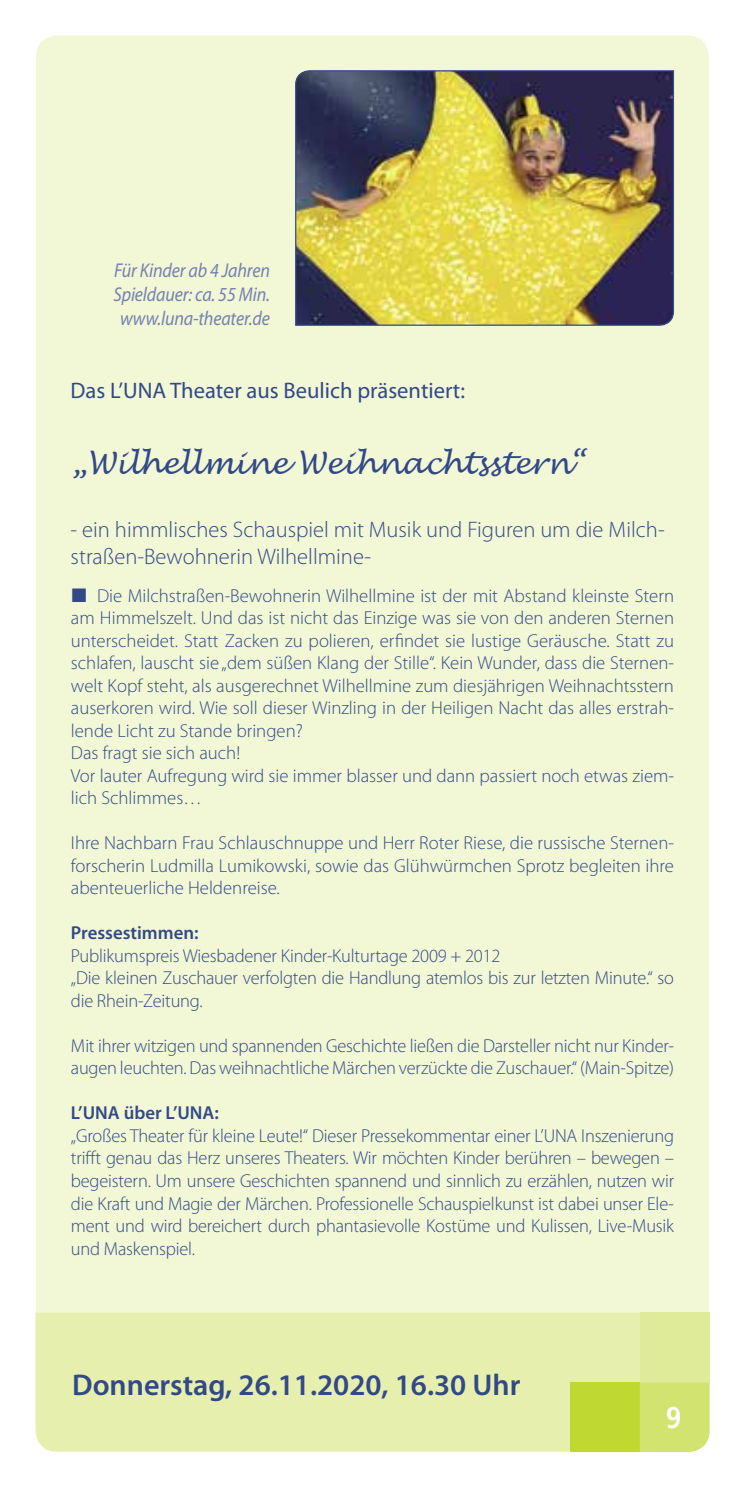
<style>
.page{position:relative;width:745px;height:1489px;background:#fff}
.page>*{position:absolute;margin:0;border:0;box-sizing:border-box;transform-origin:0 0}
.t1{font:600 30px "Myriad Pro";color:#324987}
.t2{font:italic 30px "Lucida Handwriting";letter-spacing:-.01em;color:#324987}
.t3{font:700 condensed 30px "Frutiger";color:#fff}
.t4{font:300 22.5px/27px "Myriad Pro";color:#324987}
.t5{font:22.5px "Myriad Pro";color:#324987}
.t6{font:italic 20px/24px "Myriad Pro";letter-spacing:-.01em;color:#7681af;text-align:center;scale:.9 1}
.t7{font:300 18.75px/22.5px "Myriad Pro";color:#324987}
.t8{font:600 18.75px "Myriad Pro";color:#324987}
</style>
<div class="page">
<div style="left:36px;top:35px;width:672px;height:1417px;background:#f2f7d6;border-radius:21px"></div>
<div style="left:35px;top:1312px;width:604px;height:139px;background:#e6efad"></div>
<div style="left:639px;top:1312px;width:70px;height:70px;background:#dfeb98"></div>
<div style="left:569px;top:1382px;width:70px;height:69px;background:#bfd832"></div>
<div style="left:639px;top:1382px;width:70px;height:69px;background:#d2e46f"></div>
<img style="left:295px;top:70px;width:379px;height:256px">
<p class="t6" style="left:113px;top:258px;width:175px">Für Kinder ab 4 Jahren<br>Spieldauer: ca. 55 Min. www.luna-theater.de</p>
<p class="t5" style="left:71px;top:377px;width:395px">Das L’UNA Theater aus Beulich präsentiert:</p>
<h1 class="t2" style="left:71px;top:445px;width:516px">„Wilhellmine Weihnachtsstern“</h1>
<p class="t4" style="left:71px;top:516px;width:595px">- ein himmlisches Schauspiel mit Musik und Figuren um die Milch&shy;straßen-Bewohnerin Wilhellmine-</p>
<p class="t7" style="left:71px;top:584px;width:604px;text-indent:26px">Die Milchstraßen-Bewohnerin Wilhellmine ist der mit Abstand kleinste Stern am Himmelszelt. Und das ist nicht das Einzige was sie von den anderen Sternen unterscheidet. Statt Zacken zu polieren, erfindet sie lustige Geräusche. Statt zu schlafen, lauscht sie „dem süßen Klang der Stille“. Kein Wunder, dass die Sternen&shy;welt Kopf steht, als ausgerechnet Wilhellmine zum diesjährigen Weihnachtsstern auserkoren wird. Wie soll dieser Winzling in der Heiligen Nacht das alles erstrah&shy;lende Licht zu Stande bringen?<br>Das fragt sie sich auch!<br>Vor lauter Aufregung wird sie immer blasser und dann passiert noch etwas ziem&shy;lich Schlimmes…</p>
<p class="t7" style="left:71px;top:832px;width:604px;text-align:justify">Ihre Nachbarn Frau Schlauschnuppe und Herr Roter Riese, die russische Sternen&shy;forscherin Ludmilla Lumikowski, sowie das Glühwürmchen Sprotz begleiten ihre abenteuerliche Heldenreise.</p>
<p class="t8" style="left:71px;top:921px;width:129px">Pressestimmen:</p>
<p class="t7" style="left:71px;top:944px;width:604px">Publikumspreis Wiesbadener Kinder-Kulturtage 2009 + 2012<br>„Die kleinen Zuschauer verfolgten die Handlung atemlos bis zur letzten Minute.“ so die Rhein-Zeitung.</p>
<p class="t7" style="left:71px;top:1034px;width:604px">Mit ihrer witzigen und spannenden Geschichte ließen die Darsteller nicht nur Kinder&shy;augen leuchten. Das weihnachtliche Märchen verzückte die Zuschauer.“ (Main-Spitze)</p>
<p class="t8" style="left:71px;top:1101px;width:149px">L’UNA über L’UNA:</p>
<p class="t7" style="left:71px;top:1124px;width:604px;text-align:justify">„Großes Theater für kleine Leute!“ Dieser Pressekommentar einer L’UNA Inszenierung trifft genau das Herz unseres Theaters. Wir möchten Kinder berühren – bewegen – begeistern. Um unsere Geschichten spannend und sinnlich zu erzählen, nutzen wir die Kraft und Magie der Märchen. Professionelle Schauspielkunst ist dabei unser Ele&shy;ment und wird bereichert durch phantasievolle Kostüme und Kulissen, Live-Musik und Maskenspiel.</p>
<h1 class="t1" style="left:72px;top:1365px;width:449px">Donnerstag, 26.11.2020, 16.30 Uhr</h1>
<h1 class="t3" style="left:665px;top:1399px;width:17px">9</h1>
</div>
